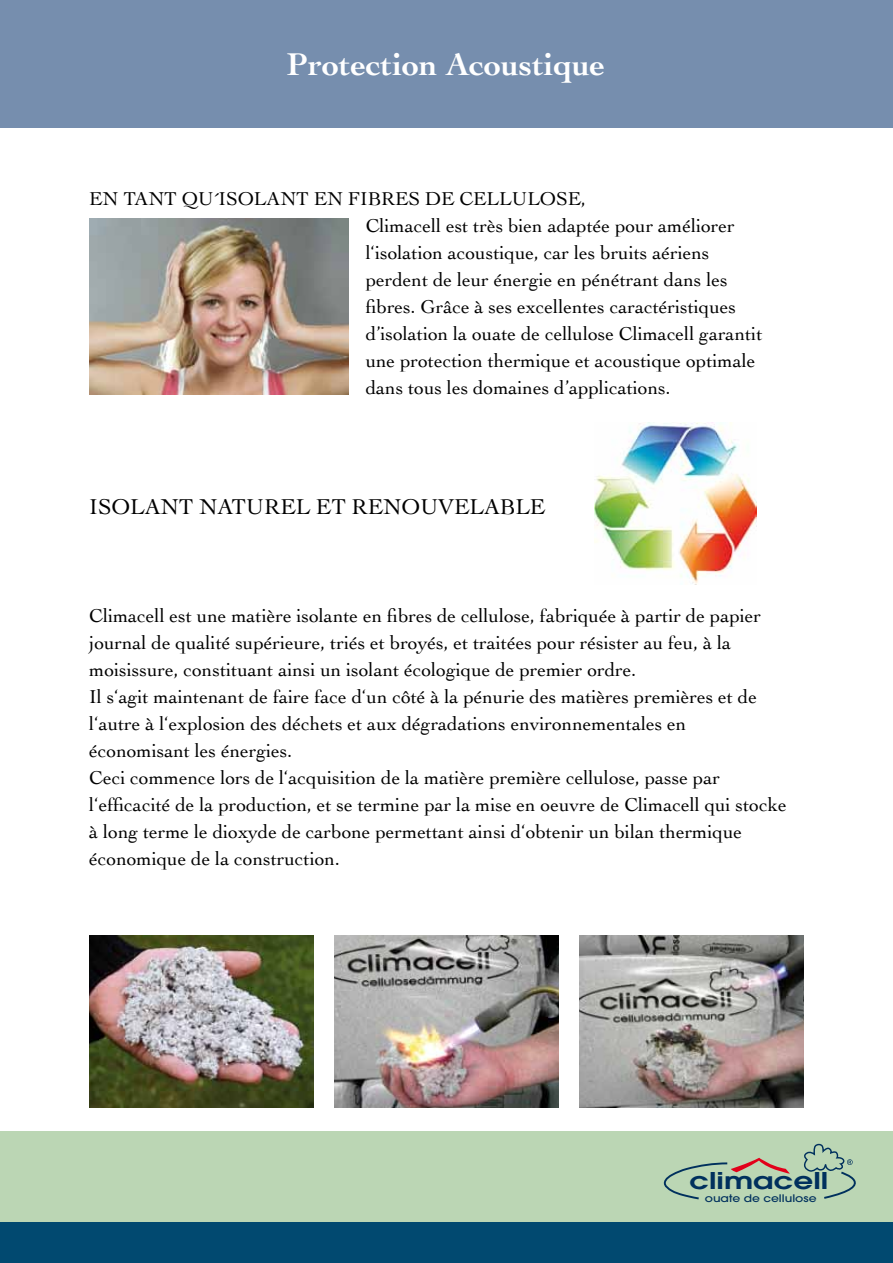
<style>
.page{position:relative;width:893px;height:1263px;background:#fff}
.page>*{position:absolute;margin:0;border:0;box-sizing:border-box;transform-origin:0 0}
.t1{font:700 33px "Cochin";color:#fff}
.t2{font:600 22.95px "Avant Garde";color:#00305d;scale:1.35 1}
.t3{font:22.5px "Cochin";color:#000}
.t4{font:19.5px/27px "Cochin";color:#000}
.t5{font:500 10.35px "Avant Garde";color:#00305d;scale:1.18 1}
</style>
<div class="page">
<div style="left:0;top:1213px;width:893px;height:50px;background:#014970"></div>
<div style="left:0;top:1131px;width:893px;height:91px;background:#bbd6b4"></div>
<div style="left:0;top:0;width:893px;height:128px;background:#768eae"></div>
<svg style="left:804px;top:1143px;width:52px;height:56px"></svg>
<svg style="left:663px;top:1158px;width:127px;height:42px"></svg>
<img style="left:89px;top:935px;width:224px;height:173px">
<img style="left:334px;top:935px;width:224px;height:173px">
<img style="left:580px;top:935px;width:224px;height:173px">
<img style="left:89px;top:218px;width:260px;height:176px">
<img style="left:594px;top:422px;width:162px;height:163px">
<h1 class="t1" style="left:287px;top:44px;width:320px">Protection Acoustique</h1>
<p class="t4" style="left:89px;top:185px;width:49px">En tant</p>
<p class="t4" style="left:182px;top:185px;width:51px">qu ´isolant</p>
<p class="t4" style="left:314px;top:185px;width:68px">en FIbres</p>
<p class="t4" style="left:425px;top:185px;width:49px">de cellulose</p>
<p class="t4" style="left:366px;top:185px;width:398px;text-indent:215px">,<br>Climacell est très bien adaptée pour améliorer l‘isolation acoustique, car les bruits aériens perdent de leur énergie en pénétrant dans les fibres. Grâce à ses excellentes caractéristiques d’isolation la ouate de cellulose Climacell garantit une protection thermique et acoustique optimale dans tous les domaines d’applications.</p>
<p class="t3" style="left:89px;top:493px;width:458px">ISOLANT NATUREL ET RENOUVELABLE</p>
<p class="t4" style="left:89px;top:602px;width:699px">Climacell est une matière isolante en fibres de cellulose, fabriquée à partir de papier journal de qualité supérieure, triés et broyés, et traitées pour résister au feu, à la moisissure, constituant ainsi un isolant écologique de premier ordre.<br>Il s‘agit maintenant de faire face d‘un côté à la pénurie des matières premières et de l‘autre à l‘explosion des déchets et aux dégradations environnementales en économisant les énergies.<br>Ceci commence lors de l‘acquisition de la matière première cellulose, passe par l‘efficacité de la production, et se termine par la mise en oeuvre de Climacell qui stocke à long terme le dioxyde de carbone permettant ainsi d‘obtenir un bilan thermique économique de la construction.</p>
<p class="t2" style="left:689px;top:1165px;width:104px">climacell</p>
<p class="t5" style="left:705px;top:1192px;width:96px">ouate de cellulose</p>
</div>
